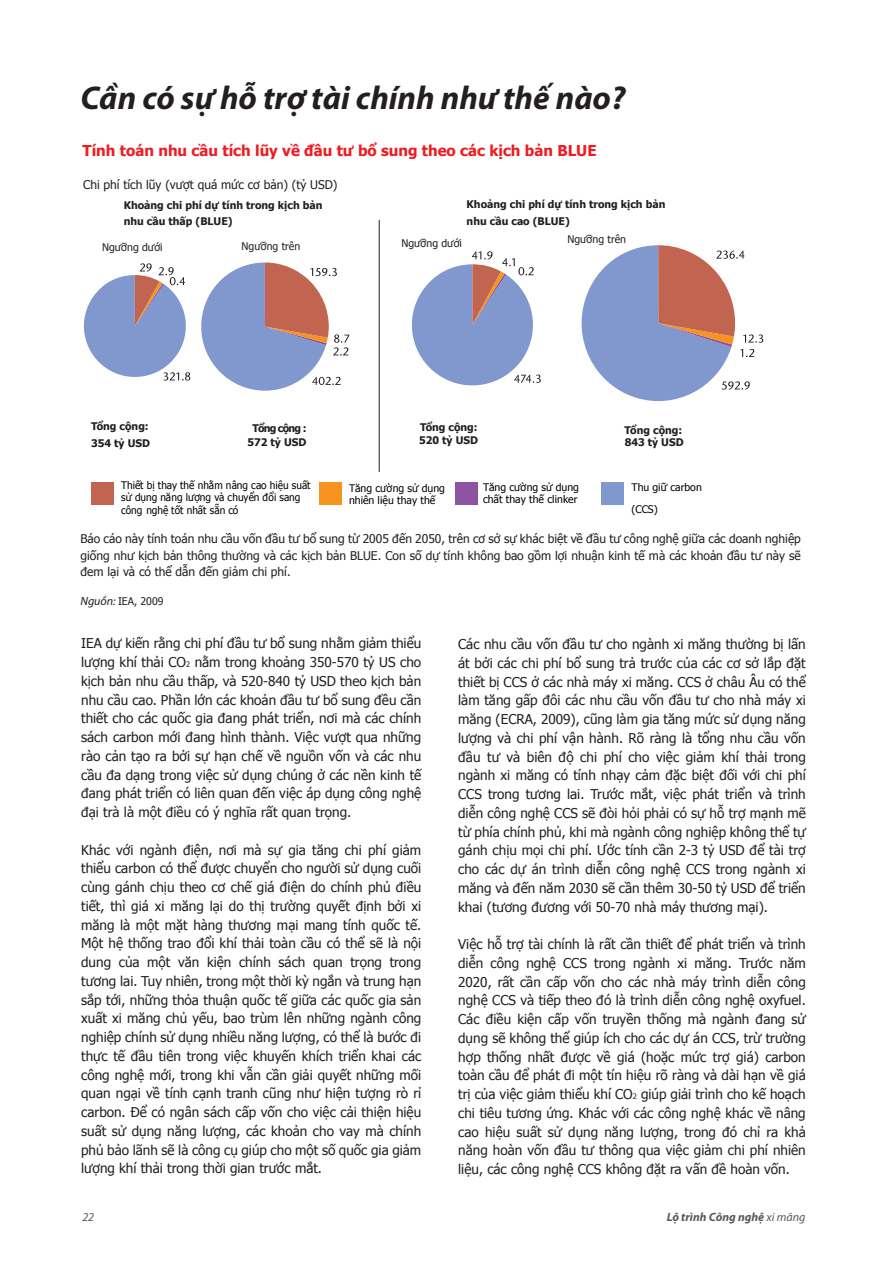
<style>
.page{position:relative;width:893px;height:1263px;background:#fff}
.page>*{position:absolute;margin:0;border:0;box-sizing:border-box;transform-origin:0 0}
.t1{font:italic 700 33px "Myriad Pro";color:#231f20}
.t2{font:700 15px "Tahoma";color:#ed1d24}
.t3{font:13.5px/18.8px "Tahoma";color:#231f20;text-align:justify}
.t4{font:12px/16.5px "Tahoma";color:#231f20;text-align:justify}
.t5{font:italic 700 12px "Myriad Pro";color:#58595b}
.t6{font:italic 12px "Myriad Pro";color:#58595b}
.t7{font:700 10.5px/16.5px "Tahoma";color:#231f20}
.t8{font:10.5px/12.8px "Tahoma";letter-spacing:-.005em;color:#010101;scale:.96 1}
.t9{font:10.5px/12.3px "Tahoma";letter-spacing:-.005em;color:#010101}
.t10{font:10.5px "Tahoma";color:#231f20}
.t11{font:700 10.5px/13.8px "Tahoma";letter-spacing:-.07em;color:#231f20;text-align:center}
.s1{font-family:"Myriad Pro";font-style:italic;font-size:12px}
.s2{font-size:7.5px}
.s3{font-weight:400}
</style>
<div class="page">
<svg style="left:411px;top:251px;width:130px;height:135px"></svg>
<svg style="left:581px;top:245px;width:182px;height:156px"></svg>
<svg style="left:84px;top:262px;width:265px;height:129px"></svg>
<div style="left:91px;top:482px;width:23px;height:23px;background:#c16551"></div>
<div style="left:319px;top:482px;width:23px;height:23px;background:#f79420"></div>
<div style="left:455px;top:482px;width:23px;height:23px;background:#8e54a1"></div>
<div style="left:601px;top:482px;width:23px;height:23px;background:#8198ce"></div>
<hr style="left:379px;top:220px;width:1px;height:252px;background:#231f20">
<h1 class="t1" style="left:80px;top:76px;width:547px">Cần có sự hỗ trợ tài chính như thế nào?</h1>
<p class="t2" style="left:83px;top:140px;width:515px">Tính toán nhu cầu tích lũy về đầu tư bổ sung theo các kịch bản BLUE</p>
<p class="t4" style="left:83px;top:176px;width:256px">Chi phí tích lũy (vượt quá mức cơ bản) (tỷ USD)</p>
<p class="t7" style="left:124px;top:196px;width:200px">Khoảng chi phí dự tính trong kịch bản nhu cầu thấp (BLUE)</p>
<p class="t10" style="left:102px;top:240px;width:62px">Ngưỡng dưới</p>
<p class="t10" style="left:242px;top:239px;width:60px">Ngưỡng trên</p>
<p class="t10" style="left:401px;top:236px;width:62px">Ngưỡng dưới</p>
<p class="t10" style="left:567px;top:232px;width:60px">Ngưỡng trên</p>
<p class="t7" style="left:467px;top:196px;width:200px">Khoảng chi phí dự tính trong kịch bản nhu cầu cao (BLUE)</p>
<p class="t7" style="left:91px;top:416px;width:60px;line-height:17.9px">Tổng cộng:<br>354 tỷ USD</p>
<p class="t11" style="left:247px;top:421px;width:61px">Tổng cộng :<br>572 tỷ USD</p>
<p class="t7" style="left:419px;top:420px;width:60px;line-height:12.9px">Tổng cộng:<br>520 tỷ USD</p>
<p class="t7" style="left:625px;top:423px;width:61px;line-height:12px">Tổng cộng:<br>843 tỷ USD</p>
<p class="t8" style="left:121px;top:478px;width:199px">Thiết bị thay thế nhằm nâng cao hiệu suất sử dụng năng lượng và chuyển đổi sang công nghệ tốt nhất sẵn có</p>
<p class="t9" style="left:349px;top:482px;width:97px">Tăng cường sử dụng nhiên liệu thay thế</p>
<p class="t9" style="left:483px;top:480px;width:97px">Tăng cường sử dụng chất thay thế clinker</p>
<p class="t9" style="left:632px;top:476px;width:72px;line-height:21.6px">Thu giữ carbon (CCS)</p>
<p class="t4" style="left:80px;top:530px;width:722px">Báo cáo này tính toán nhu cầu vốn đầu tư bổ sung từ 2005 đến 2050, trên cơ sở sự khác biệt về đầu tư công nghệ giữa các doanh nghiệp giống như kịch bản thông thường và các kịch bản BLUE. Con số dự tính không bao gồm lợi nhuận kinh tế mà các khoản đầu tư này sẽ đem lại và có thể dẫn đến giảm chi phí.</p>
<p class="t10" style="left:80px;top:594px;width:85px"><span class="s1">Nguồn:</span> IEA, 2009</p>
<p class="t3" style="left:81px;top:633px;width:342px">IEA dự kiến rằng chi phí đầu tư bổ sung nhằm giảm thiểu lượng khí thải CO<span class="s2">2</span> nằm trong khoảng 350-570 tỷ US cho kịch bản nhu cầu thấp, và 520-840 tỷ USD theo kịch bản nhu cầu cao. Phần lớn các khoản đầu tư bổ sung đều cần thiết cho các quốc gia đang phát triển, nơi mà các chính sách carbon mới đang hình thành. Việc vượt qua những rào cản tạo ra bởi sự hạn chế về nguồn vốn và các nhu cầu đa dạng trong việc sử dụng chúng ở các nền kinh tế đang phát triển có liên quan đến việc áp dụng công nghệ đại trà là một điều có ý nghĩa rất quan trọng.</p>
<p class="t3" style="left:81px;top:839px;width:342px">Khác với ngành điện, nơi mà sự gia tăng chi phí giảm thiểu carbon có thể được chuyển cho người sử dụng cuối cùng gánh chịu theo cơ chế giá điện do chính phủ điều tiết, thì giá xi măng lại do thị trường quyết định bởi xi măng là một mặt hàng thương mại mang tính quốc tế.<br>Một hệ thống trao đổi khí thải toàn cầu có thể sẽ là nội dung của một văn kiện chính sách quan trọng trong tương lai. Tuy nhiên, trong một thời kỳ ngắn và trung hạn sắp tới, những thỏa thuận quốc tế giữa các quốc gia sản xuất xi măng chủ yếu, bao trùm lên những ngành công nghiệp chính sử dụng nhiều năng lượng, có thể là bước đi thực tế đầu tiên trong việc khuyến khích triển khai các công nghệ mới, trong khi vẫn cần giải quyết những mối quan ngại về tính cạnh tranh cũng như hiện tượng rò rỉ carbon. Để có ngân sách cấp vốn cho việc cải thiện hiệu suất sử dụng năng lượng, các khoản cho vay mà chính phủ bảo lãnh sẽ là công cụ giúp cho một số quốc gia giảm lượng khí thải trong thời gian trước mắt.</p>
<p class="t3" style="left:458px;top:634px;width:349px">Các nhu cầu vốn đầu tư cho ngành xi măng thường bị lấn át bởi các chi phí bổ sung trả trước của các cơ sở lắp đặt thiết bị CCS ở các nhà máy xi măng. CCS ở châu Âu có thể làm tăng gấp đôi các nhu cầu vốn đầu tư cho nhà máy xi măng (ECRA, 2009), cũng làm gia tăng mức sử dụng năng lượng và chi phí vận hành. Rõ ràng là tổng nhu cầu vốn đầu tư và biên độ chi phí cho việc giảm khí thải trong ngành xi măng có tính nhạy cảm đặc biệt đối với chi phí CCS trong tương lai. Trước mắt, việc phát triển và trình diễn công nghệ CCS sẽ đòi hỏi phải có sự hỗ trợ mạnh mẽ từ phía chính phủ, khi mà ngành công nghiệp không thể tự gánh chịu mọi chi phí. Ước tính cần 2-3 tỷ USD để tài trợ cho các dự án trình diễn công nghệ CCS trong ngành xi măng và đến năm 2030 sẽ cần thêm 30-50 tỷ USD để triển khai (tương đương với 50-70 nhà máy thương mại).</p>
<p class="t3" style="left:458px;top:934px;width:349px">Việc hỗ trợ tài chính là rất cần thiết để phát triển và trình diễn công nghệ CCS trong ngành xi măng. Trước năm 2020, rất cần cấp vốn cho các nhà máy trình diễn công nghệ CCS và tiếp theo đó là trình diễn công nghệ oxyfuel.<br>Các điều kiện cấp vốn truyền thống mà ngành đang sử dụng sẽ không thể giúp ích cho các dự án CCS, trừ trường hợp thống nhất được về giá (hoặc mức trợ giá) carbon toàn cầu để phát đi một tín hiệu rõ ràng và dài hạn về giá trị của việc giảm thiểu khí CO<span class="s2">2</span> giúp giải trình cho kế hoạch chi tiêu tương ứng. Khác với các công nghệ khác về nâng cao hiệu suất sử dụng năng lượng, trong đó chỉ ra khả năng hoàn vốn đầu tư thông qua việc giảm chi phí nhiên liệu, các công nghệ CCS không đặt ra vấn đề hoàn vốn.</p>
<p class="t6" style="left:82px;top:1209px;width:13px">22</p>
<p class="t5" style="left:667px;top:1209px;width:140px">Lộ trình Công nghệ <span class="s3">xi măng</span></p>
</div>
